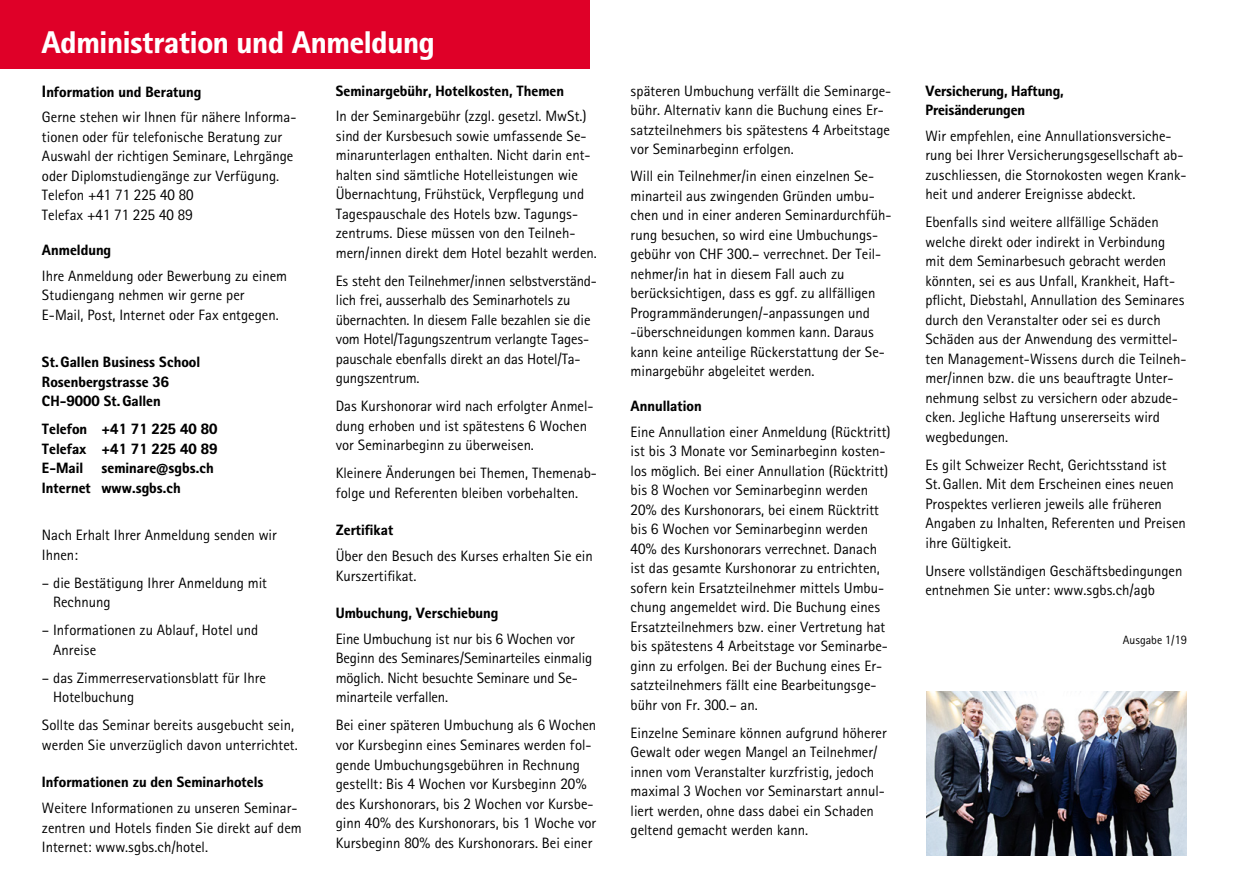
<style>
.page{position:relative;width:1234px;height:893px;background:#fff}
.page>*{position:absolute;margin:0;border:0;box-sizing:border-box;transform-origin:0 0}
.t1{font:800 31.5px "Rotis II Sans Pro";letter-spacing:-.01em;color:#fff}
.t2{font:15px/19.5px "Rotis II Sans Pro";color:#000}
.t3{font:800 15px/19.5px "Rotis II Sans Pro";color:#000}
.t4{font:12px "Rotis II Sans Pro";color:#000}
.s1{font-weight:800;font-size:16.5px}
.s2{font-weight:800}
</style>
<div class="page">
<div style="left:0;top:0;width:589px;height:68px;background:#df0028"></div>
<img style="left:926px;top:692px;width:260px;height:164px">
<h1 class="t1" style="left:42px;top:24px;width:394px">Administration und Anmeldung</h1>
<p class="t2" style="left:42px;top:79px;width:256px;line-height:25.8px"><span class="s1">I</span><span class="s2">nformation und Beratung<br></span>Gerne stehen wir Ihnen für nähere Informa-</p>
<p class="t2" style="left:42px;top:127px;width:253px">tionen oder für telefonische Beratung zur Auswahl der richtigen Seminare, Lehrgänge oder Diplomstudiengänge zur Verfügung.<br>Telefon +41 71 225 40 80<br>Telefax +41 71 225 40 89</p>
<p class="t3" style="left:42px;top:240px;width:71px">Anmeldung</p>
<p class="t2" style="left:42px;top:266px;width:247px">Ihre Anmeldung oder Bewerbung zu einem<br>Studiengang nehmen wir gerne per<br>E-Mail, Post, Internet oder Fax entgegen.</p>
<p class="t3" style="left:42px;top:353px;width:160px">St. Gallen Business School<br>Rosenbergstrasse 36<br>CH-9000 St. Gallen</p>
<p class="t3" style="left:42px;top:420px;width:177px">Telefon +41 71 225 40 80<br>Telefax +41 71 225 40 89<br>E-Mail seminare@sgbs.ch<br>Internet www.sgbs.ch</p>
<p class="t2" style="left:42px;top:526px;width:236px">Nach Erhalt Ihrer Anmeldung senden wir<br>Ihnen:</p>
<p class="t2" style="left:53px;top:573px;width:215px;text-indent:-11px">– die Bestätigung Ihrer Anmeldung mit<br>Rechnung</p>
<p class="t2" style="left:53px;top:621px;width:207px;text-indent:-11px">– Informationen zu Ablauf, Hotel und<br>Anreise</p>
<p class="t2" style="left:53px;top:668px;width:214px;text-indent:-11px">– das Zimmerreservationsblatt für Ihre<br>Hotelbuchung</p>
<p class="t2" style="left:42px;top:716px;width:257px">Sollte das Seminar bereits ausgebucht sein, werden Sie unverzüglich davon unterrichtet.</p>
<p class="t3" style="left:42px;top:773px;width:223px">Informationen zu den Seminarhotels</p>
<p class="t2" style="left:42px;top:798px;width:261px">Weitere Informationen zu unseren Seminar&shy;zentren und Hotels finden Sie direkt auf dem<br>Internet: www.sgbs.ch/hotel.</p>
<p class="t3" style="left:336px;top:81px;width:230px">Seminargebühr, Hotelkosten, Themen</p>
<p class="t2" style="left:336px;top:107px;width:262px">In der Seminargebühr (zzgl. gesetzl. MwSt.) sind der Kursbesuch sowie umfassende Se&shy;minarunterlagen enthalten. Nicht darin ent&shy;halten sind sämtliche Hotel leistungen wie Übernachtung, Frühstück, Verpflegung und Tagespauschale des Hotels bzw. Tagungs&shy;zentrums. Diese müssen von den Teilneh&shy;mern/innen direkt dem Hotel bezahlt werden.</p>
<p class="t2" style="left:336px;top:271px;width:262px">Es steht den Teilnehmer/innen selbstverständ&shy;lich frei, ausserhalb des Seminarhotels zu übernachten. In diesem Falle bezahlen sie die vom Hotel/Tagungszentrum verlangte Tages&shy;pauschale ebenfalls direkt an das Hotel/Ta&shy;gungszentrum.</p>
<p class="t2" style="left:336px;top:397px;width:259px">Das Kurshonorar wird nach erfolgter Anmel&shy;dung erhoben und ist spätestens 6 Wochen vor Seminarbeginn zu überweisen.</p>
<p class="t2" style="left:336px;top:464px;width:262px">Kleinere Änderungen bei Themen, Themenab&shy;folge und Referenten bleiben vorbehalten.</p>
<p class="t3" style="left:336px;top:521px;width:59px">Zertifikat</p>
<p class="t2" style="left:336px;top:546px;width:258px">Über den Besuch des Kurses erhalten Sie ein<br>Kurszertifikat.</p>
<p class="t3" style="left:336px;top:603px;width:164px">Umbuchung, Verschiebung</p>
<p class="t2" style="left:336px;top:629px;width:258px">Eine Umbuchung ist nur bis 6 Wochen vor Beginn des Seminares/Seminarteiles einmalig möglich. Nicht besuchte Seminare und Se&shy;minarteile verfallen.</p>
<p class="t2" style="left:336px;top:716px;width:262px">Bei einer späteren Umbuchung als 6 Wochen vor Kursbeginn eines Seminares werden fol&shy;gende Umbuchungsgebühren in Rechnung gestellt: Bis 4 Wochen vor Kursbeginn 20% des Kurshonorars, bis 2 Wochen vor Kursbe&shy;ginn 40% des Kurshonorars, bis 1 Woche vor Kursbeginn 80% des Kurshonorars. Bei einer</p>
<p class="t2" style="left:630px;top:81px;width:262px">späteren Umbuchung verfällt die Seminarge&shy;bühr. Alternativ kann die Buchung eines Er&shy;satzteilnehmers bis spätestens 4 Arbeitstage vor Seminarbeginn erfolgen.</p>
<p class="t2" style="left:630px;top:166px;width:262px">Will ein Teilnehmer/in einen einzelnen Se&shy;minarteil aus zwingenden Gründen umbu&shy;chen und in einer anderen Seminardurchfüh&shy;rung besuchen, so wird eine Umbuchungs&shy;gebühr von CHF 300.– verrechnet. Der Teil&shy;nehmer/in hat in diesem Fall auch zu berücksichtigen, dass es ggf. zu allfälligen Programmänderungen/-anpassungen und -überschneidungen kommen kann. Daraus kann keine anteilige Rückerstattung der Se&shy;minargebühr abgeleitet werden.</p>
<p class="t3" style="left:630px;top:396px;width:73px">Annullation</p>
<p class="t2" style="left:630px;top:422px;width:261px">Eine Annullation einer Anmeldung (Rücktritt) ist bis 3 Monate vor Seminarbeginn kosten&shy;los möglich. Bei einer Annullation (Rücktritt) bis 8 Wochen vor Seminarbeginn werden 20% des Kurshonorars, bei einem Rücktritt bis 6 Wochen vor Seminarbeginn werden 40% des Kurshonorars verrechnet. Danach ist das gesamte Kurshonorar zu entrichten, sofern kein Ersatzteilnehmer mittels Umbu&shy;chung angemeldet wird. Die Buchung eines Ersatzteilnehmers bzw. einer Vertretung hat bis spätestens 4 Arbeitstage vor Seminarbe&shy;ginn zu erfolgen. Bei der Buchung eines Er&shy;satzteilnehmers fällt eine Bearbeitungsge&shy;bühr von Fr. 300.– an.</p>
<p class="t2" style="left:630px;top:723px;width:257px">Einzelne Seminare können aufgrund höherer Gewalt oder wegen Mangel an Teilnehmer/ innen vom Veranstalter kurzfristig, jedoch maximal 3 Wochen vor Seminarstart annul&shy;liert werden, ohne dass dabei ein Schaden geltend gemacht werden kann.</p>
<p class="t3" style="left:925px;top:81px;width:140px">Versicherung, Haftung,<br>Preisänderungen</p>
<p class="t2" style="left:925px;top:126px;width:262px">Wir empfehlen, eine Annullationsversiche&shy;rung bei Ihrer Versicherungsgesellschaft ab&shy;zuschliessen, die Stornokosten wegen Krank&shy;heit und anderer Ereignisse abdeckt.</p>
<p class="t2" style="left:925px;top:213px;width:262px">Ebenfalls sind weitere allfällige Schäden welche direkt oder indirekt in Verbindung mit dem Seminarbesuch gebracht werden könnten, sei es aus Unfall, Krankheit, Haft&shy;pflicht, Diebstahl, Annullation des Seminares durch den Veranstalter oder sei es durch Schäden aus der Anwendung des vermittel&shy;ten Management-Wissens durch die Teilneh&shy;mer/innen bzw. die uns beauftragte Unter&shy;nehmung selbst zu versichern oder abzude&shy;cken. Jegliche Haftung unsererseits wird wegbedungen.</p>
<p class="t2" style="left:925px;top:455px;width:262px">Es gilt Schweizer Recht, Gerichtsstand ist St. Gallen. Mit dem Erscheinen eines neuen Prospektes verlieren jeweils alle früheren Angaben zu Inhalten, Referenten und Preisen ihre Gültigkeit.</p>
<p class="t2" style="left:925px;top:561px;width:258px">Unsere vollständigen Geschäftsbedingungen entnehmen Sie unter: www.sgbs.ch/agb</p>
<p class="t4" style="left:1122px;top:633px;width:65px">Ausgabe 1/19</p>
</div>
